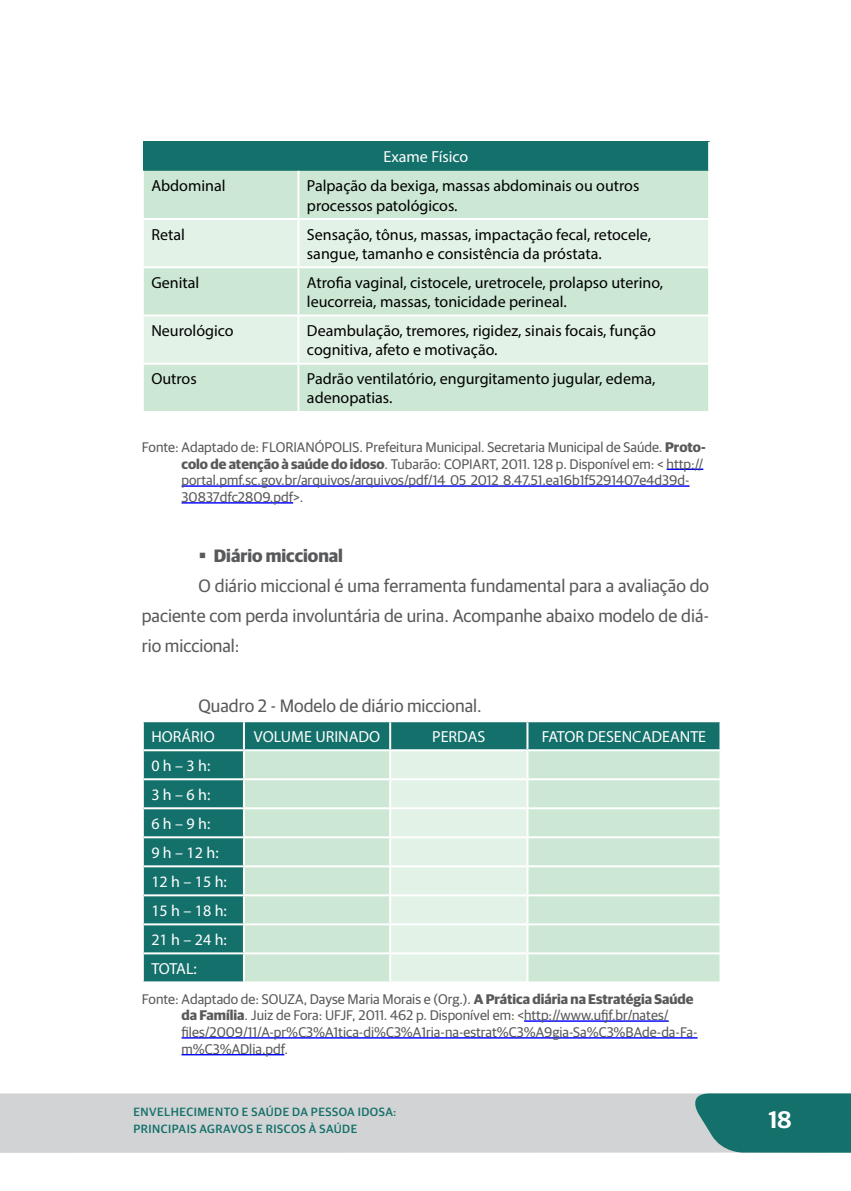
<style>
.page{position:relative;width:851px;height:1191px;background:#fff}
.page>*{position:absolute;margin:0;border:0;box-sizing:border-box;transform-origin:0 0}
.t1{font:600 24px "Guardian Sans";color:#fff}
.t2{font:18px "Guardian Sans";color:#58595b}
.t3{font:700 18px "Guardian Sans";color:#58595b}
.t4{font:16px/19.2px "Myriad Pro";color:#000}
.t5{font:16px/29px "Myriad Pro";color:#fff}
.t6{font:14px/16.8px "Guardian Sans";color:#58595b}
.t7{font:500 12px/17.6px "Guardian Sans";letter-spacing:.04em;color:#14706a}
.s1{font-weight:700}
</style>
<div class="page">
<div style="left:0;top:1093px;width:685px;height:59px;background:#d1d3d4"></div>
<svg style="left:685px;top:1093px;width:165px;height:60px"></svg>
<hr style="left:666px;top:468px;width:37px;height:2px;background:#00f">
<hr style="left:181px;top:485px;width:508px;height:2px;background:#00f">
<hr style="left:181px;top:502px;width:112px;height:1px;background:#00f">
<hr style="left:524px;top:1020px;width:144px;height:1px;background:#00f">
<hr style="left:181px;top:1037px;width:516px;height:1px;background:#00f">
<hr style="left:181px;top:1054px;width:103px;height:1px;background:#00f">
<div style="left:143px;top:142px;width:566px;height:29px;background:#14706a"></div>
<div style="left:144px;top:171px;width:564px;height:240px;background:#cce7d3"></div>
<div style="left:144px;top:220px;width:564px;height:46px;background:#e3f2e7"></div>
<div style="left:144px;top:316px;width:564px;height:47px;background:#e3f2e7"></div>
<hr style="left:297px;top:171px;width:2px;height:47px;background:#fff">
<hr style="left:142px;top:218px;width:156px;height:2px;background:#fff">
<hr style="left:298px;top:218px;width:412px;height:2px;background:#fff">
<hr style="left:297px;top:220px;width:2px;height:46px;background:#fff">
<hr style="left:142px;top:266px;width:156px;height:2px;background:#fff">
<hr style="left:298px;top:266px;width:412px;height:2px;background:#fff">
<hr style="left:297px;top:268px;width:2px;height:46px;background:#fff">
<hr style="left:142px;top:314px;width:156px;height:2px;background:#fff">
<hr style="left:298px;top:314px;width:412px;height:2px;background:#fff">
<hr style="left:297px;top:316px;width:2px;height:47px;background:#fff">
<hr style="left:142px;top:363px;width:156px;height:2px;background:#fff">
<hr style="left:298px;top:363px;width:412px;height:2px;background:#fff">
<hr style="left:297px;top:365px;width:2px;height:46px;background:#fff">
<hr style="left:708px;top:142px;width:2px;height:29px;background:#fff">
<div style="left:144px;top:722px;width:575px;height:259px;background:#14706a"></div>
<div style="left:245px;top:751px;width:474px;height:230px;background:#cce7d3"></div>
<div style="left:391px;top:751px;width:135px;height:230px;background:#e3f2e7"></div>
<hr style="left:144px;top:749px;width:100px;height:2px;background:#fff">
<hr style="left:244px;top:749px;width:146px;height:2px;background:#fff">
<hr style="left:390px;top:749px;width:137px;height:2px;background:#fff">
<hr style="left:389px;top:751px;width:2px;height:27px;background:#fff">
<hr style="left:527px;top:749px;width:194px;height:2px;background:#fff">
<hr style="left:526px;top:751px;width:2px;height:27px;background:#fff">
<hr style="left:144px;top:778px;width:100px;height:2px;background:#fff">
<hr style="left:244px;top:778px;width:146px;height:2px;background:#fff">
<hr style="left:390px;top:778px;width:137px;height:2px;background:#fff">
<hr style="left:389px;top:780px;width:2px;height:27px;background:#fff">
<hr style="left:527px;top:778px;width:194px;height:2px;background:#fff">
<hr style="left:526px;top:780px;width:2px;height:27px;background:#fff">
<hr style="left:144px;top:807px;width:100px;height:2px;background:#fff">
<hr style="left:244px;top:807px;width:146px;height:2px;background:#fff">
<hr style="left:390px;top:807px;width:137px;height:2px;background:#fff">
<hr style="left:389px;top:809px;width:2px;height:27px;background:#fff">
<hr style="left:527px;top:807px;width:194px;height:2px;background:#fff">
<hr style="left:526px;top:809px;width:2px;height:27px;background:#fff">
<hr style="left:144px;top:836px;width:100px;height:2px;background:#fff">
<hr style="left:244px;top:836px;width:146px;height:2px;background:#fff">
<hr style="left:390px;top:836px;width:137px;height:2px;background:#fff">
<hr style="left:389px;top:838px;width:2px;height:27px;background:#fff">
<hr style="left:527px;top:836px;width:194px;height:2px;background:#fff">
<hr style="left:526px;top:838px;width:2px;height:27px;background:#fff">
<hr style="left:144px;top:865px;width:100px;height:2px;background:#fff">
<hr style="left:244px;top:865px;width:146px;height:2px;background:#fff">
<hr style="left:390px;top:865px;width:137px;height:2px;background:#fff">
<hr style="left:389px;top:867px;width:2px;height:27px;background:#fff">
<hr style="left:527px;top:865px;width:194px;height:2px;background:#fff">
<hr style="left:526px;top:867px;width:2px;height:27px;background:#fff">
<hr style="left:144px;top:894px;width:100px;height:2px;background:#fff">
<hr style="left:244px;top:894px;width:146px;height:2px;background:#fff">
<hr style="left:390px;top:894px;width:137px;height:2px;background:#fff">
<hr style="left:389px;top:896px;width:2px;height:27px;background:#fff">
<hr style="left:527px;top:894px;width:194px;height:2px;background:#fff">
<hr style="left:526px;top:896px;width:2px;height:27px;background:#fff">
<hr style="left:144px;top:923px;width:100px;height:2px;background:#fff">
<hr style="left:244px;top:923px;width:146px;height:2px;background:#fff">
<hr style="left:390px;top:923px;width:137px;height:2px;background:#fff">
<hr style="left:389px;top:925px;width:2px;height:27px;background:#fff">
<hr style="left:527px;top:923px;width:194px;height:2px;background:#fff">
<hr style="left:526px;top:925px;width:2px;height:27px;background:#fff">
<hr style="left:144px;top:952px;width:100px;height:2px;background:#fff">
<hr style="left:244px;top:952px;width:146px;height:2px;background:#fff">
<hr style="left:390px;top:952px;width:137px;height:2px;background:#fff">
<hr style="left:389px;top:954px;width:2px;height:27px;background:#fff">
<hr style="left:527px;top:952px;width:194px;height:2px;background:#fff">
<hr style="left:526px;top:954px;width:2px;height:27px;background:#fff">
<hr style="left:243px;top:722px;width:2px;height:27px;background:#fff">
<hr style="left:389px;top:722px;width:2px;height:27px;background:#fff">
<hr style="left:526px;top:722px;width:2px;height:27px;background:#fff">
<hr style="left:243px;top:751px;width:2px;height:27px;background:#fff">
<hr style="left:243px;top:780px;width:2px;height:27px;background:#fff">
<hr style="left:243px;top:809px;width:2px;height:27px;background:#fff">
<hr style="left:243px;top:838px;width:2px;height:27px;background:#fff">
<hr style="left:243px;top:867px;width:2px;height:27px;background:#fff">
<hr style="left:243px;top:896px;width:2px;height:27px;background:#fff">
<hr style="left:243px;top:925px;width:2px;height:27px;background:#fff">
<hr style="left:243px;top:954px;width:2px;height:27px;background:#fff">
<p class="t5" style="left:383px;top:142px;width:86px">Exame Físico</p>
<p class="t4" style="left:151px;top:176px;width:76px">Abdominal</p>
<p class="t4" style="left:307px;top:176px;width:334px">Palpação da bexiga, massas abdominais ou outros processos patológicos.</p>
<p class="t4" style="left:151px;top:224px;width:35px">Retal</p>
<p class="t4" style="left:307px;top:224px;width:345px">Sensação, tônus, massas, impactação fecal, retocele, sangue, tamanho e consistência da próstata.</p>
<p class="t4" style="left:151px;top:272px;width:49px">Genital</p>
<p class="t4" style="left:307px;top:272px;width:357px">Atrofia vaginal, cistocele, uretrocele, prolapso uterino, leucorreia, massas, tonicidade perineal.</p>
<p class="t4" style="left:151px;top:321px;width:84px">Neurológico</p>
<p class="t4" style="left:307px;top:321px;width:350px">Deambulação, tremores, rigidez, sinais focais, função cognitiva, afeto e motivação.</p>
<p class="t4" style="left:151px;top:369px;width:47px">Outros</p>
<p class="t4" style="left:307px;top:369px;width:350px">Padrão ventilatório, engurgitamento jugular, edema, adenopatias.</p>
<p class="t6" style="left:181px;top:437px;width:525px;text-indent:-40px">Fonte: Adaptado de: FLORIANÓPOLIS. Prefeitura Municipal. Secretaria Municipal de Saúde. <span class="s1">Proto&shy;colo de atenção à saúde do idoso</span>. Tubarão: COPIART, 2011. 128 p. Disponível em: &lt; http:// portal.pmf.sc.gov.br/arquivos/arquivos/pdf/14_05_2012_8.47.51.ea16b1f5291407e4d39d-30837dfc2809.pdf&gt;.</p>
<p class="t3" style="left:198px;top:542px;width:146px">▪ Diário miccional</p>
<p class="t2" style="left:198px;top:573px;width:512px">O diário miccional é uma ferramenta fundamental para a avaliação do</p>
<p class="t2" style="left:142px;top:603px;width:568px">paciente com perda involuntária de urina. Acompanhe abaixo modelo de diá-</p>
<p class="t2" style="left:142px;top:633px;width:99px">rio miccional:</p>
<p class="t2" style="left:198px;top:693px;width:284px">Quadro 2 - Modelo de diário miccional.</p>
<p class="t5" style="left:151px;top:721px;width:65px">HORÁRIO</p>
<p class="t5" style="left:254px;top:721px;width:128px">VOLUME URINADO</p>
<p class="t5" style="left:432px;top:721px;width:55px">PERDAS</p>
<p class="t5" style="left:541px;top:721px;width:166px">FATOR DESENCADEANTE</p>
<p class="t5" style="left:151px;top:750px;width:77px">0 h – 3 h:<br>3 h – 6 h:<br>6 h – 9 h:<br>9 h – 12 h:<br>12 h – 15 h:<br>15 h – 18 h:<br>21 h – 24 h:<br>TOTAL:</p>
<p class="t6" style="left:181px;top:989px;width:517px;text-indent:-40px">Fonte: Adaptado de: SOUZA, Dayse Maria Morais e (Org.). <span class="s1">A Prática diária na Estratégia Saúde da Família</span>. Juiz de Fora: UFJF, 2011. 462 p. Disponível em: &lt;http://www.ufjf.br/nates/ files/2009/11/A-pr%C3%A1tica-di%C3%A1ria-na-estrat%C3%A9gia-Sa%C3%BAde-da-Fa&shy;m%C3%ADlia.pdf.</p>
<p class="t7" style="left:133px;top:1101px;width:264px">ENVELHECIMENTO E SAÚDE DA PESSOA IDOSA:<br>PRINCIPAIS AGRAVOS E RISCOS À SAÚDE</p>
<h1 class="t1" style="left:768px;top:1101px;width:25px">18</h1>
</div>
